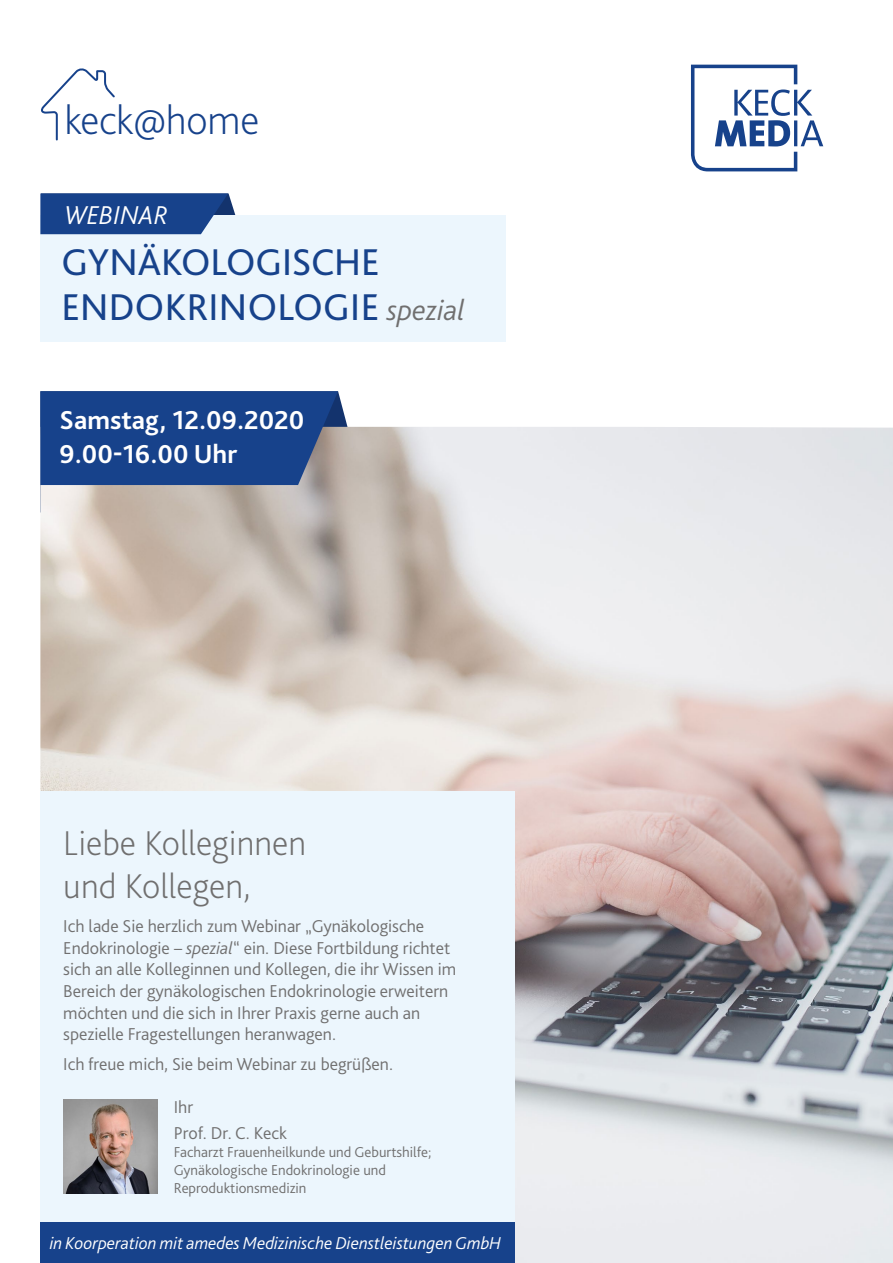
<style>
.page{position:relative;width:893px;height:1263px;background:#fff}
.page>*{position:absolute;margin:0;border:0;box-sizing:border-box;transform-origin:0 0}
.t1{font:200 42px "Bliss Pro";letter-spacing:-.005em;color:#17428b}
.t2{font:39px/45px "Bliss Pro";color:#17428b}
.t3{font:200 36px/43.2px "Bliss Pro";color:#706f6f}
.t4{font:700 27.15px/33.9px "Bliss Pro";color:#fff}
.t5{font:italic 300 27px "Bliss Pro";letter-spacing:.005em;color:#fff}
.t6{font:300 18px/21.6px "Bliss Pro";color:#706f6f}
.t7{font:italic 300 18px "Bliss Pro";color:#fff}
.t8{font:300 15px/18px "Bliss Pro";color:#706f6f}
.s1{font-weight:300;font-style:italic;font-size:30px;color:#706f6f}
.s2{font-style:italic}
</style>
<div class="page">
<div style="left:40px;top:216px;width:466px;height:126px;background:#ecf6fd"></div>
<img style="left:40px;top:427px;width:853px;height:836px">
<svg style="left:40px;top:391px;width:330px;height:121px;background:#516a98"></svg>
<svg style="left:691px;top:65px;width:132px;height:106px"></svg>
<svg style="left:40px;top:193px;width:212px;height:42px;background:#3c609d"></svg>
<svg style="left:41px;top:68px;width:74px;height:73px"></svg>
<div style="left:40px;top:791px;width:474px;height:460px;background:#ecf6fd"></div>
<img style="left:63px;top:1099px;width:94px;height:94px">
<div style="left:40px;top:1222px;width:474px;height:41px;background:#17428b"></div>
<h1 class="t1" style="left:64px;top:94px;width:196px">keck@home</h1>
<h3 class="t5" style="left:65px;top:198px;width:105px">WEBINAR</h3>
<h2 class="t2" style="left:62px;top:240px;width:405px">GYNÄKOLOGISCHE<br>ENDOKRINOLOGIE <span class="s1">spezial</span></h2>
<h3 class="t4" style="left:60px;top:403px;width:246px">Samstag, 12.09.2020<br>9.00-16.00 Uhr</h3>
<h3 class="t3" style="left:63px;top:821px;width:244px">Liebe Kolleginnen und Kollegen,</h3>
<p class="t6" style="left:63px;top:915px;width:395px">Ich lade Sie herzlich zum Webinar „Gynäkologische Endokrinologie – <span class="s2">spezial</span>“ ein. Diese Fortbildung richtet sich an alle Kolleginnen und Kollegen, die ihr Wissen im Bereich der gynäkologischen Endokrinologie erweitern möchten und die sich in Ihrer Praxis gerne auch an spezielle Fragestellungen heranwagen.</p>
<p class="t6" style="left:63px;top:1053px;width:331px">Ich freue mich, Sie beim Webinar zu begrüßen.</p>
<p class="t6" style="left:174px;top:1094px;width:115px;line-height:25.8px">Ihr<br>Prof. Dr. C. Keck</p>
<p class="t8" style="left:174px;top:1143px;width:259px">Facharzt Frauenheilkunde und Geburtshilfe;<br>Gynäkologische Endokrinologie und<br>Reproduktionsmedizin</p>
<p class="t7" style="left:50px;top:1232px;width:453px">in Koorperation mit amedes Medizinische Dienstleistungen GmbH</p>
</div>
